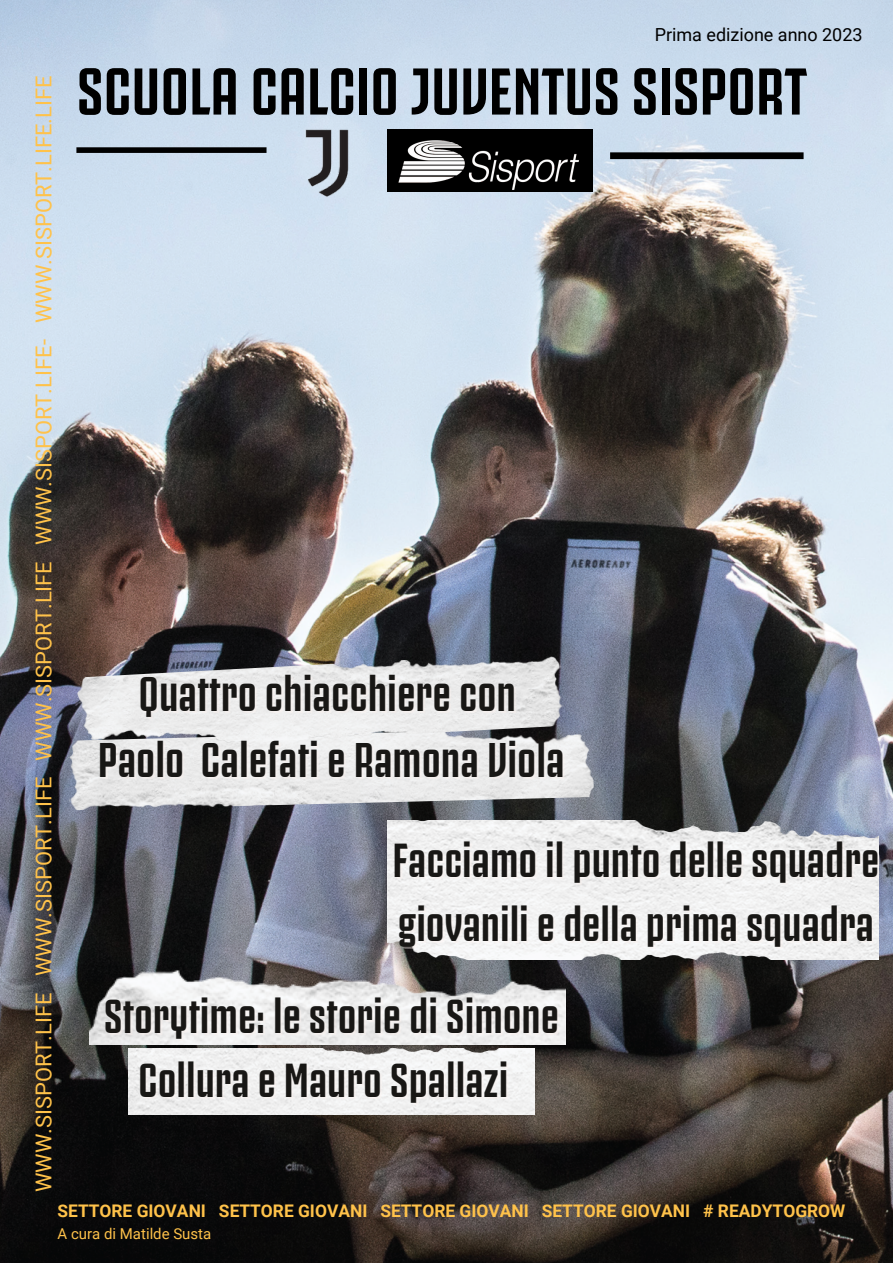
<style>
.page{position:relative;width:893px;height:1264px;background:#fff}
.page>*{position:absolute;margin:0;border:0;box-sizing:border-box;transform-origin:0 0}
.t1{font:700 66.3px "Juventus Fans";color:#000}
.t2{font:700 47.25px/66px "Juventus Fans";color:#181715;text-align:center}
.t3{font:700 46.35px/64.1px "Juventus Fans";color:#181715}
.t4{font:21.9px "Roboto";color:#ffc24a}
.t5{font:18px "Roboto";color:#000}
.t6{font:700 17.4px "Roboto";color:#ffc24a}
.t7{font:15px "Roboto";color:#ffc24a}
.s1{color:rgb(255 244 240/.4)}
</style>
<div class="page">
<img style="left:0;top:0;width:892px;height:1262px">
<div style="left:610px;top:152px;width:193px;height:7px;background:#000"></div>
<div style="left:76px;top:147px;width:190px;height:6px;background:#000"></div>
<img style="left:387px;top:94px;width:206px;height:146px">
<img style="left:300px;top:125px;width:54px;height:76px">
<img style="left:128px;top:1048px;width:406px;height:66px">
<img style="left:387px;top:820px;width:491px;height:140px">
<img style="left:89px;top:969px;width:476px;height:75px">
<img style="left:67px;top:727px;width:527px;height:83px">
<img style="left:76px;top:651px;width:488px;height:100px">
<p class="t5" style="left:654px;top:24px;width:209px">Prima edizione anno 2023</p>
<p class="t4" style="left:31px;top:1191px;width:1117px;rotate:-90deg">WWW.SISPORT.LIFE WWW.SISPORT.LIFE WWW.SISPORT.LIFE WWW.SISPORT.LIFE- WWW.SISPORT.LIFE.LIFE</p>
<h1 class="t1" style="left:77px;top:44px;width:731px">SCUOLA CALCIO JUVENTUS SISPORT</h1>
<p class="t6" style="left:58px;top:1200px;width:789px">SETTORE GIOVANI SETTORE GIOVANI SETTORE GIOVANI SETTORE GIOVANI # READYTOGROW</p>
<p class="t2" style="left:100px;top:656px;width:466px">Quattro chiacchiere con<br><span class="s1">Paolo</span> Calefati e Ramona Viola</p>
<p class="t3" style="left:392px;top:823px;width:488px">Facciamo il punto delle squadre giovanili e della prima squadra</p>
<p class="t3" style="left:104px;top:979px;width:456px;text-align:center">Storytime: le storie di Simone<br>Collura e Mauro Spallazi</p>
<p class="t7" style="left:58px;top:1224px;width:155px">A cura di Matilde Susta</p>
</div>
